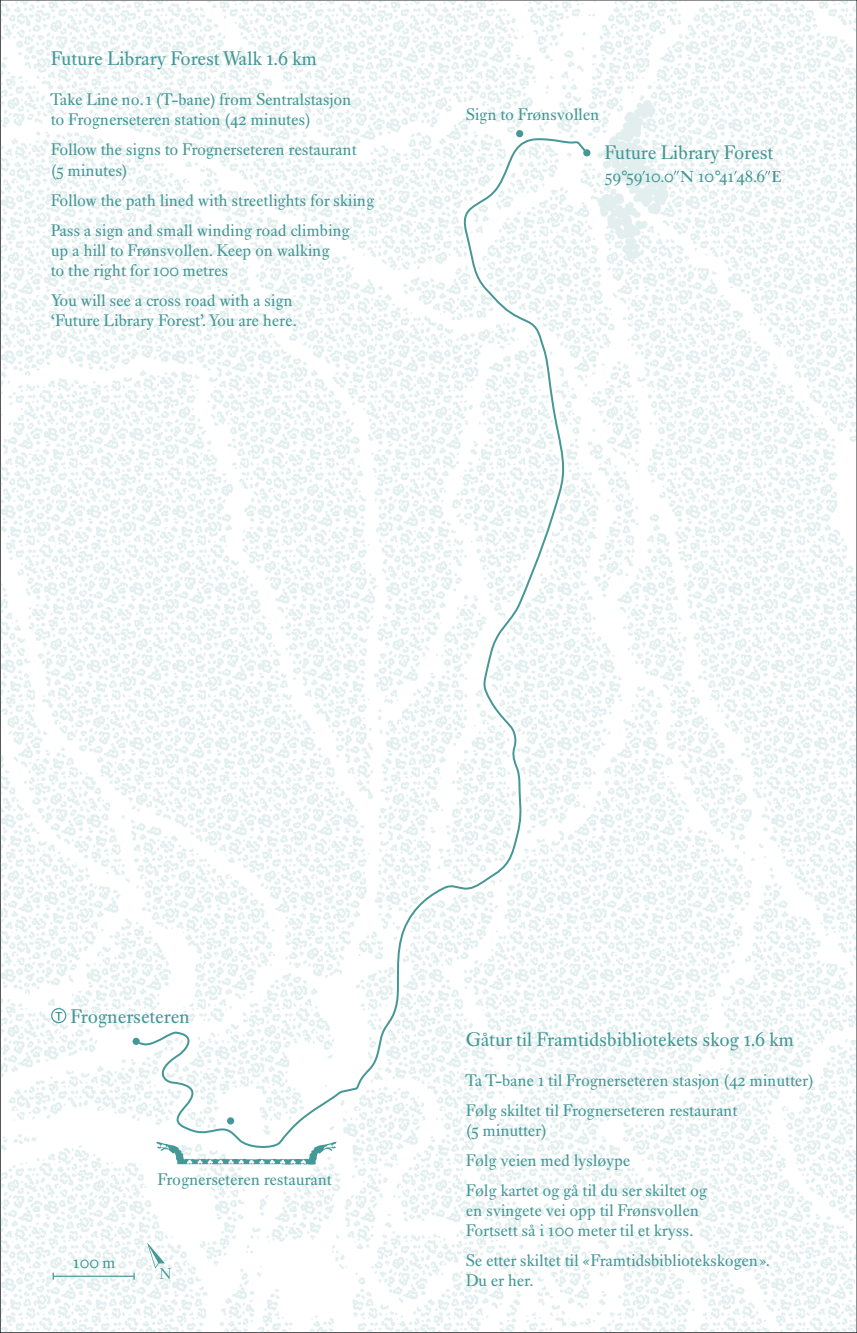
<style>
.page{position:relative;width:857px;height:1333px;background:#fff}
.page>*{position:absolute;margin:0;border:0;box-sizing:border-box;transform-origin:0 0}
.MAIN_Eng_2_columns{font:19.6px "Ehrhardt BQ";color:#449897}
.CRED_ENG{font:16.8px/20px "Ehrhardt BQ";color:#449897}
.CRED_ENG-2{font:16.8px "Ehrhardt BQ Old Style Figures";color:#449897}
.CRED_ENG-3{font:15.4px "Ehrhardt BQ";color:#449897}
.s1{font-family:"Ehrhardt BQ Old Style Figures"}
.s2{font-family:"Ehrhardt BQ";font-style:italic}
.s3{font-family:"Ehrhardt Exp";font-size:23.4px}
.s4{font-family:"Ehrhardt BQ"}
</style>
<div class="page">
<img style="left:0;top:0;width:856px;height:1332px">
<p class="MAIN_Eng_2_columns" style="left:51px;top:48px;width:267px">Future Library Forest Walk <span class="s1">1.6</span> km</p>
<p class="CRED_ENG" style="left:50px;top:90px;width:302px">Take Line no.<span class="s1">1</span> (T-bane) from Sentralstasjon to Frognerseteren station (<span class="s1">42</span> minutes)</p>
<p class="CRED_ENG" style="left:51px;top:140px;width:307px">Follow the signs to Frognerseteren restaurant (<span class="s1">5</span> minutes)</p>
<p class="CRED_ENG" style="left:51px;top:190px;width:324px">Follow the path lined with streetlights for skiing</p>
<p class="CRED_ENG" style="left:51px;top:220px;width:300px">Pass a sign and small winding road climbing up a hill to Frønsvollen. Keep on walking<br>to the right for <span class="s1">100</span> metres</p>
<p class="CRED_ENG" style="left:51px;top:290px;width:247px">You will see a cross road with a sign ‘Future Library Forest<span class="s1">’</span>. You are here.</p>
<p class="CRED_ENG" style="left:466px;top:105px;width:135px">Sign to Frønsvollen</p>
<p class="MAIN_Eng_2_columns" style="left:604px;top:141px;width:170px">Future Library Forest</p>
<p class="CRED_ENG-2" style="left:604px;top:167px;width:178px">59<span class="s2">°</span>59 10<span class="s2">.</span>0 <span class="s3">n</span> 10<span class="s2">°</span>41 48<span class="s2">.</span>6 <span class="s3">e</span></p>
<p class="MAIN_Eng_2_columns" style="left:71px;top:1005px;width:121px">Frognerseteren</p>
<p class="CRED_ENG-2" style="left:73px;top:1252px;width:44px">100 <span class="s4">m</span></p>
<p class="CRED_ENG" style="left:158px;top:1169px;width:176px">Frognerseteren restaurant</p>
<p class="CRED_ENG-3" style="left:160px;top:1265px;width:13px">n</p>
<p class="MAIN_Eng_2_columns" style="left:466px;top:1028px;width:329px">Gåtur til Framtidsbibliotekets skog <span class="s1">1.6</span> km</p>
<p class="CRED_ENG" style="left:465px;top:1070px;width:349px">Ta T-bane <span class="s1">1</span> til Frognerseteren stasjon (<span class="s1">42</span> minutter)</p>
<p class="CRED_ENG" style="left:466px;top:1100px;width:273px">Følg skiltet til Frognerseteren restaurant (<span class="s1">5</span> minutter)</p>
<p class="CRED_ENG" style="left:466px;top:1150px;width:166px">Følg veien med lysløype</p>
<p class="CRED_ENG" style="left:466px;top:1180px;width:242px">Følg kartet og gå til du ser skiltet og en svingete vei opp til Frønsvollen<br>Fortsett så i <span class="s1">100</span> meter til et kryss.</p>
<p class="CRED_ENG" style="left:466px;top:1250px;width:305px">Se etter skiltet til « Framtidsbibliotekskogen ».<br>Du er her.</p>
</div>
